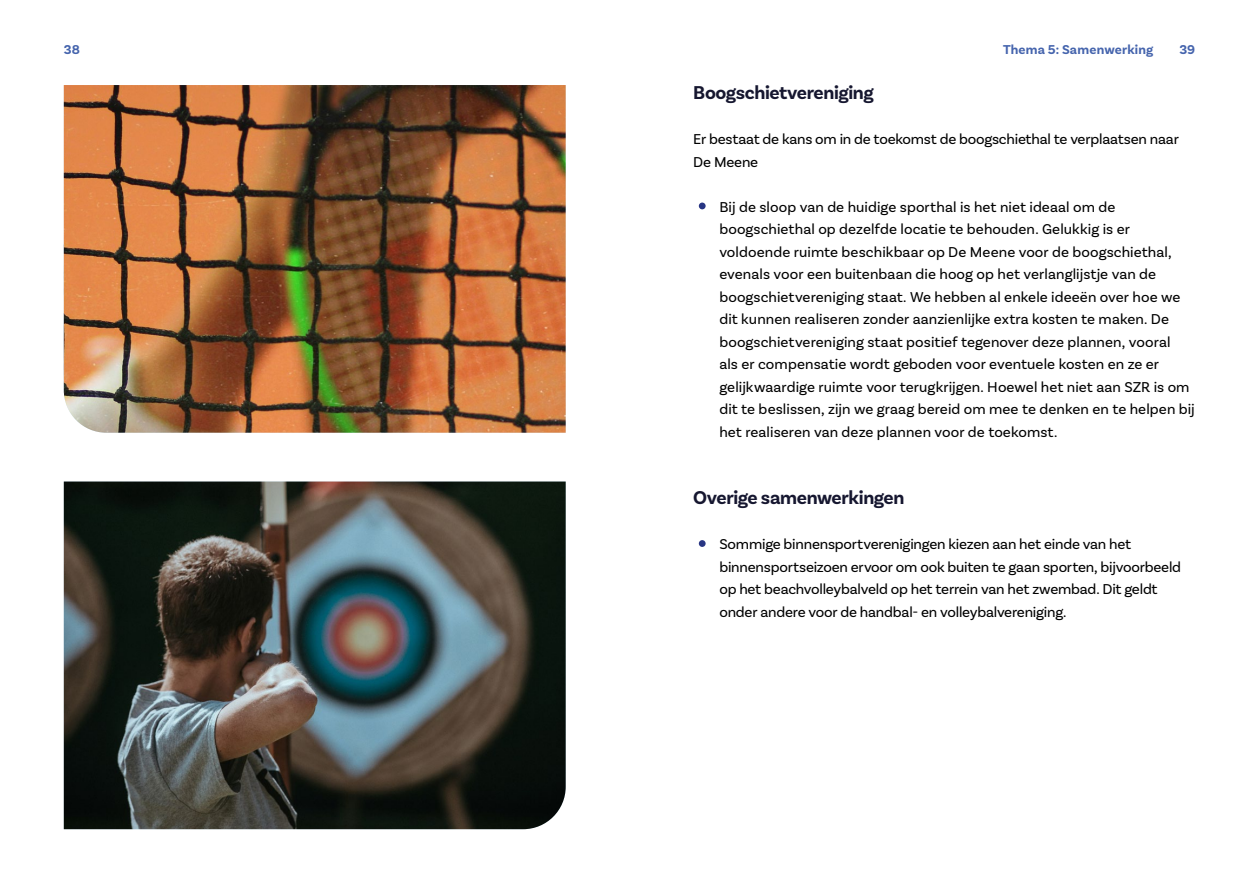
<style>
.page{position:relative;width:1259px;height:893px;background:#fff}
.page>*{position:absolute;margin:0;border:0;box-sizing:border-box;transform-origin:0 0}
.t1{font:700 19.5px "Basic Sans";letter-spacing:-.02em;color:#161730}
.t2{font:15px/22.5px "Basic Sans";letter-spacing:.005em;color:#000}
.t3{font:15px/22.5px "Basic Sans";letter-spacing:-.015em;color:#000}
.t4{font:700 13.5px "Basic Sans";letter-spacing:.01em;color:#4564ad}
</style>
<div class="page">
<svg style="left:699px;top:203px;width:6px;height:6px"></svg>
<div style="left:699px;top:540px;width:6px;height:7px;background:#283583;border-radius:50%"></div>
<img style="left:64px;top:85px;width:502px;height:348px">
<img style="left:64px;top:482px;width:502px;height:347px">
<p class="t4" style="left:1003px;top:41px;width:152px">Thema 5: Samenwerking</p>
<p class="t4" style="left:64px;top:41px;width:18px">38</p>
<p class="t4" style="left:1179px;top:41px;width:17px">39</p>
<h1 class="t1" style="left:693px;top:81px;width:182px">Boogschietvereniging</h1>
<p class="t3" style="left:693px;top:128px;width:487px">Er bestaat de kans om in de toekomst de boogschiethal te verplaatsen naar<br>De Meene</p>
<p class="t2" style="left:719px;top:195px;width:477px">Bij de sloop van de huidige sporthal is het niet ideaal om de boogschiethal op dezelfde locatie te behouden. Gelukkig is er voldoende ruimte beschikbaar op De Meene voor de boogschiethal, evenals voor een buitenbaan die hoog op het verlanglijstje van de boogschietvereniging staat. We hebben al enkele ideeën over hoe we dit kunnen realiseren zonder aanzienlijke extra kosten te maken. De boogschietvereniging staat positief tegenover deze plannen, vooral<br>als er compensatie wordt geboden voor eventuele kosten en ze er gelijkwaardige ruimte voor terugkrijgen. Hoewel het niet aan SZR is om dit te beslissen, zijn we graag bereid om mee te denken en te helpen bij het realiseren van deze plannen voor de toekomst.</p>
<h1 class="t1" style="left:693px;top:486px;width:213px">Overige samenwerkingen</h1>
<p class="t3" style="left:719px;top:533px;width:463px">Sommige binnensportverenigingen kiezen aan het einde van het binnensportseizoen ervoor om ook buiten te gaan sporten, bijvoorbeeld op het beachvolleybalveld op het terrein van het zwembad. Dit geldt onder andere voor de handbal- en volleybalvereniging.</p>
</div>
